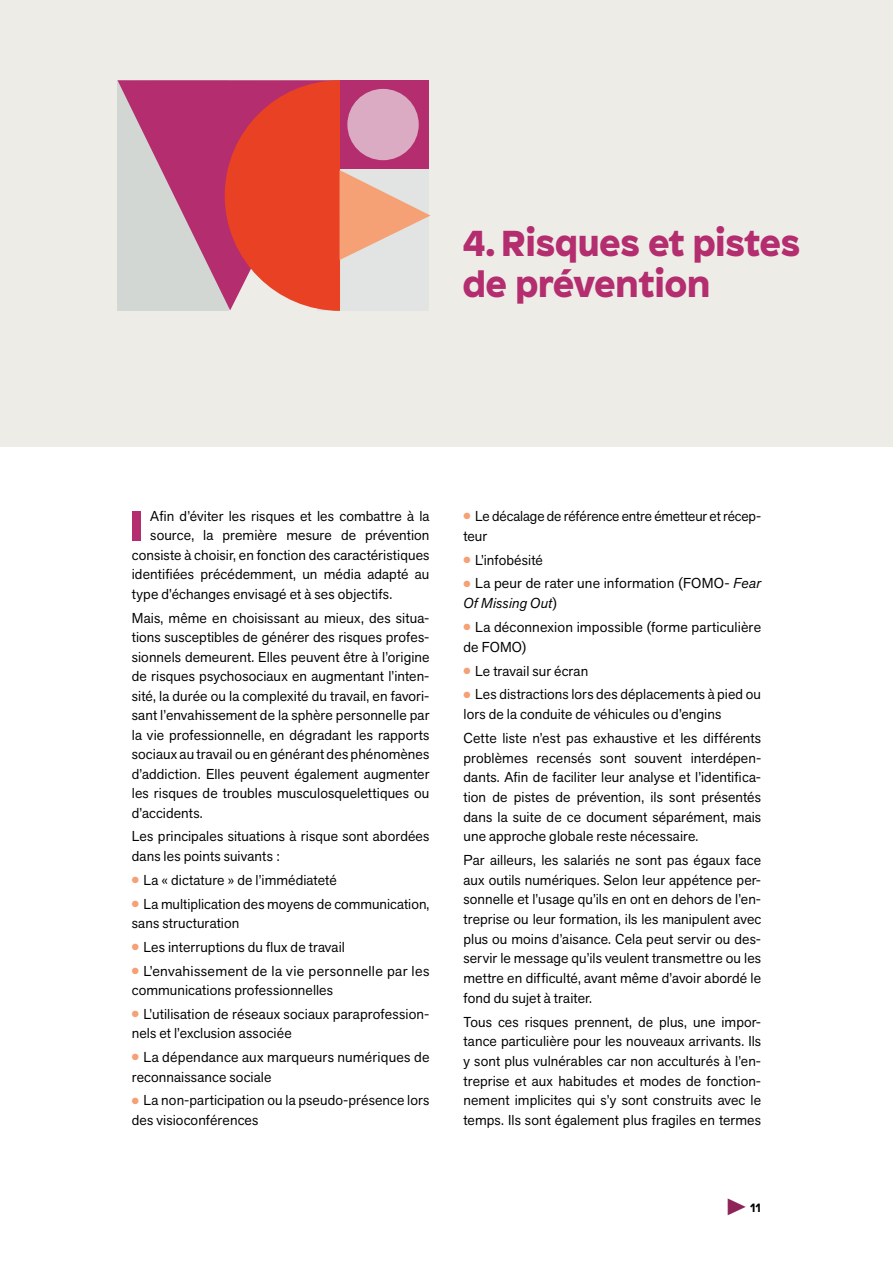
<style>
.page{position:relative;width:893px;height:1263px;background:#fff}
.page>*{position:absolute;margin:0;border:0;box-sizing:border-box;transform-origin:0 0}
.t1{font:500 41.85px "Akzid Grtsk Next";color:#b32d6f;scale:1.6 1}
.t2{font:900 36px/40.5px "Patron";color:#b32d6f}
.t3{font:14.25px/19.6px "Akzid Grtsk Next";letter-spacing:.01em;color:#000}
.t4{font:700 12px "Patron";color:#000}
.s1{color:#f5a175}
.s2{font-style:italic}
.s3{color:#8d2357}
</style>
<div class="page">
<div style="left:0;top:0;width:893px;height:446px;background:#edece7"></div>
<svg style="left:118px;top:80px;width:107px;height:230px;fill:#d2d7d3"></svg>
<svg style="left:225px;top:80px;width:206px;height:231px"></svg>
<h2 class="t2" style="left:463px;top:220px;width:339px">4. Risques et pistes de prévention</h2>
<h1 class="t1" style="left:127px;top:499px;width:12px">I</h1>
<p class="t3" style="left:150px;top:506px;width:281px">Afin d’éviter les risques et les combattre à la</p>
<p class="t3" style="left:150px;top:525px;width:281px">source, la première mesure de prévention</p>
<p class="t3" style="left:132px;top:545px;width:299px">consiste à choisir, en fonction des caractéristiques</p>
<p class="t3" style="left:132px;top:564px;width:299px">identifiées précédemment, un média adapté au</p>
<p class="t3" style="left:132px;top:584px;width:262px">type d’échanges envisagé et à ses objectifs.</p>
<p class="t3" style="left:132px;top:608px;width:299px;text-align:justify">Mais, même en choisissant au mieux, des situa&shy;tions susceptibles de générer des risques profes&shy;sionnels demeurent. Elles peuvent être à l’origine de risques psychosociaux en augmentant l’inten&shy;sité, la durée ou la complexité du travail, en favori&shy;sant l’envahissement de la sphère personnelle par la vie professionnelle, en dégradant les rapports sociaux au travail ou en générant des phénomènes d’addiction. Elles peuvent également augmenter les risques de troubles musculosquelettiques ou d’accidents.</p>
<p class="t3" style="left:132px;top:827px;width:299px">Les principales situations à risque sont abordées dans les points suivants :</p>
<p class="t3" style="left:132px;top:870px;width:206px"><span class="s1">●</span> La « dictature » de l’immédiateté</p>
<p class="t3" style="left:132px;top:894px;width:299px"><span class="s1">●</span> La multiplication des moyens de communication, sans structuration</p>
<p class="t3" style="left:132px;top:937px;width:215px"><span class="s1">●</span> Les interruptions du flux de travail</p>
<p class="t3" style="left:132px;top:961px;width:299px"><span class="s1">●</span> L’envahissement de la vie personnelle par les communications professionnelles</p>
<p class="t3" style="left:132px;top:1004px;width:299px"><span class="s1">●</span> L’utilisation de réseaux sociaux paraprofession&shy;nels et l’exclusion associée</p>
<p class="t3" style="left:132px;top:1047px;width:299px"><span class="s1">●</span> La dépendance aux marqueurs numériques de reconnaissance sociale</p>
<p class="t3" style="left:132px;top:1090px;width:299px"><span class="s1">●</span> La non-participation ou la pseudo-présence lors des visioconférences</p>
<p class="t3" style="left:463px;top:506px;width:299px"><span class="s1">●</span> Le décalage de référence entre émetteur et récep&shy;teur</p>
<p class="t3" style="left:463px;top:550px;width:81px"><span class="s1">●</span> L’infobésité</p>
<p class="t3" style="left:463px;top:573px;width:299px"><span class="s1">●</span> La peur de rater une information (FOMO- <span class="s2">Fear<br>Of Missing Out</span>)</p>
<p class="t3" style="left:463px;top:617px;width:299px"><span class="s1">●</span> La déconnexion impossible (forme particulière de FOMO)</p>
<p class="t3" style="left:463px;top:661px;width:126px"><span class="s1">●</span> Le travail sur écran</p>
<p class="t3" style="left:463px;top:684px;width:299px"><span class="s1">●</span> Les distractions lors des déplacements à pied ou lors de la conduite de véhicules ou d’engins</p>
<p class="t3" style="left:463px;top:728px;width:299px;text-align:justify">Cette liste n’est pas exhaustive et les différents problèmes recensés sont souvent interdépen&shy;dants. Afin de faciliter leur analyse et l’identifica&shy;tion de pistes de prévention, ils sont présentés dans la suite de ce document séparément, mais une approche globale reste nécessaire.</p>
<p class="t3" style="left:463px;top:850px;width:299px;text-align:justify">Par ailleurs, les salariés ne sont pas égaux face aux outils numériques. Selon leur appétence per&shy;sonnelle et l’usage qu’ils en ont en dehors de l’en&shy;treprise ou leur formation, ils les manipulent avec plus ou moins d’aisance. Cela peut servir ou des&shy;servir le message qu’ils veulent transmettre ou les mettre en difficulté, avant même d’avoir abordé le fond du sujet à traiter.</p>
<p class="t3" style="left:463px;top:1012px;width:299px;text-align:justify">Tous ces risques prennent, de plus, une impor&shy;tance particulière pour les nouveaux arrivants. Ils y sont plus vulnérables car non acculturés à l’en&shy;treprise et aux habitudes et modes de fonction&shy;nement implicites qui s’y sont construits avec le temps. Ils sont également plus fragiles en termes</p>
<p class="t4" style="left:726px;top:1198px;width:37px"><span class="s3">◆</span> 11</p>
</div>
